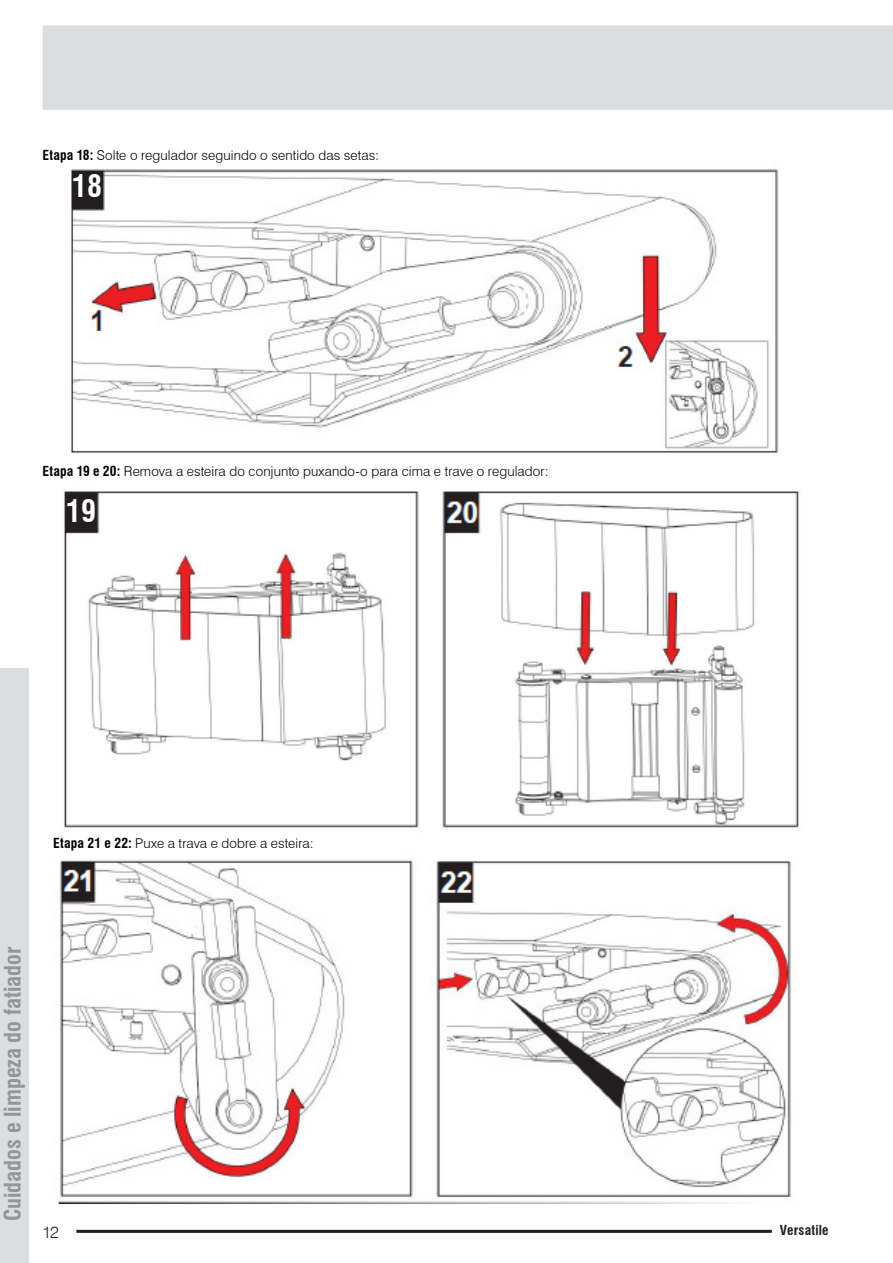
<style>
.page{position:relative;width:893px;height:1263px;background:#fff}
.page>*{position:absolute;margin:0;border:0;box-sizing:border-box;transform-origin:0 0}
.t1{font:700 condensed 30px "Swiss 721 BT";color:#fff}
.t2{font:700 condensed 22.5px "Swiss 721 BT";color:#939598}
.t3{font:300 16.5px "Swiss 721 BT";color:#231f20}
.Marcador_de_texto{font:300 13.5px "Swiss 721 BT";letter-spacing:.01em;color:#000}
.t4{font:700 condensed 13.5px "Swiss 721 BT";letter-spacing:.01em;color:#231f20}
.s1{font-weight:700;font-stretch:condensed}
</style>
<div class="page">
<div style="left:43px;top:25px;width:850px;height:85px;background:#dcdddf"></div>
<div style="left:0;top:668px;width:29px;height:595px;background:#dcdddf"></div>
<hr style="left:76px;top:1230px;width:696px;height:3px;background:#231f20">
<img style="left:71px;top:169px;width:708px;height:284px">
<img style="left:64px;top:491px;width:735px;height:337px">
<img style="left:58px;top:860px;width:734px;height:343px">
<p class="Marcador_de_texto" style="left:43px;top:147px;width:338px"><span class="s1">Etapa 18:</span> Solte o regulador seguindo o sentido das setas:</p>
<p class="t1" style="left:72px;top:168px;width:31px">18</p>
<p class="Marcador_de_texto" style="left:43px;top:462px;width:508px"><span class="s1">Etapa 19 e 20:</span> Remova a esteira do conjunto puxando-o para cima e trave o regulador:</p>
<p class="t1" style="left:66px;top:494px;width:31px">19</p>
<p class="Marcador_de_texto" style="left:53px;top:835px;width:262px"><span class="s1">Etapa 21 e 22:</span> Puxe a trava e dobre a esteira:</p>
<h2 class="t2" style="left:-1px;top:1221px;width:276px;rotate:-90deg">Cuidados e limpeza do fatiador</h2>
<p class="t3" style="left:43px;top:1222px;width:18px">12</p>
<p class="t4" style="left:780px;top:1222px;width:50px">Versatile</p>
</div>
